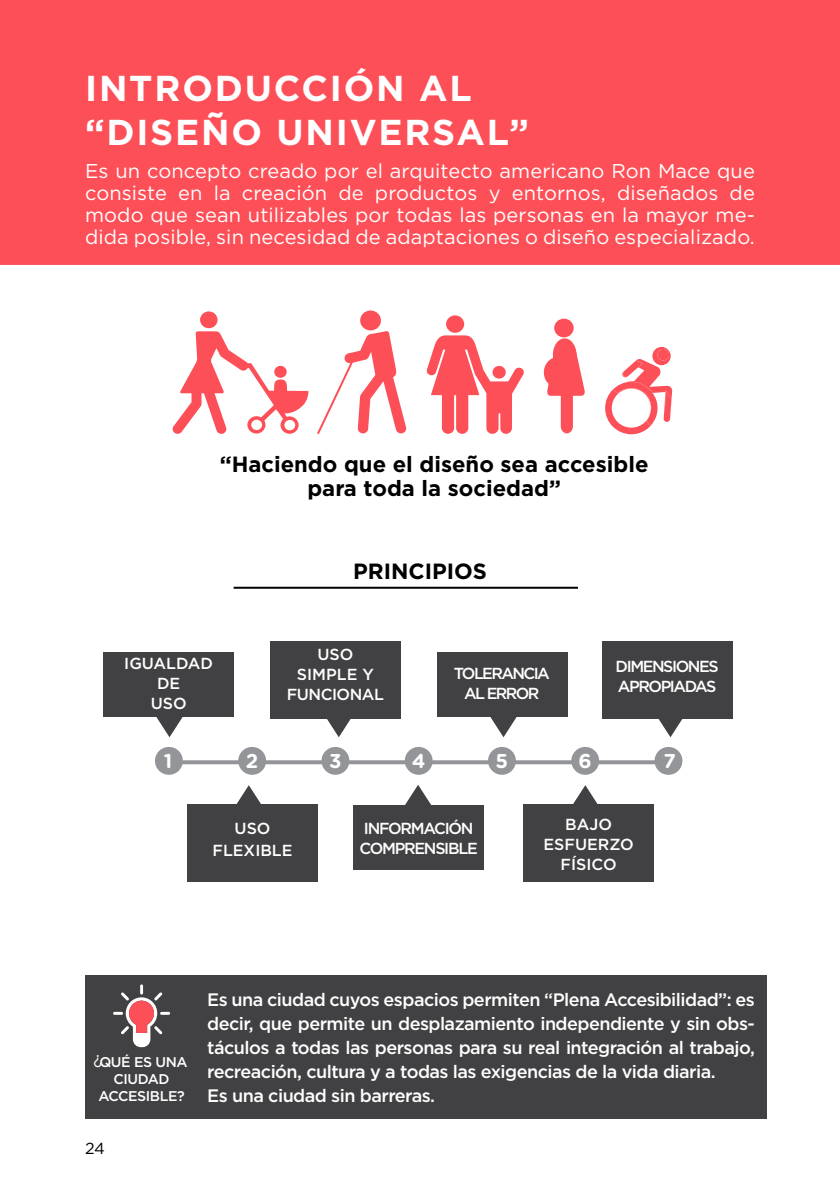
<style>
.page{position:relative;width:840px;height:1191px;background:#fff}
.page>*{position:absolute;margin:0;border:0;box-sizing:border-box;transform-origin:0 0}
.t1{font:700 36px/44px "Gotham";letter-spacing:.05em;color:#fff}
.t2{font:700 22px/24px "Gotham";color:#000;text-align:center}
.t3{font:20px/22px "Gotham";letter-spacing:.005em;color:#fff;text-align:justify}
.t4{font:700 20px "Gotham Rounded";color:#fff}
.t5{font:500 18px/24px "Gotham";letter-spacing:-.03em;color:#fff}
.t6{font:500 16px/20px "Gotham";letter-spacing:-.08em;color:#fff}
.t7{font:500 16px/20px "Gotham";color:#fff;text-align:center}
.t8{font:500 16px/20px "Gotham";letter-spacing:-.03em;color:#fff;text-align:center}
.t9{font:500 16px/20px "Gotham";letter-spacing:-.1em;color:#fff;text-align:center}
.t10{font:16px "Gotham";color:#000}
.t11{font:15.6px "Comfortaa";color:#fff}
.t12{font:500 14px/17.2px "Gotham";letter-spacing:-.03em;color:#fff;text-align:center}
</style>
<div class="page">
<svg style="left:237px;top:785px;width:24px;height:18px"></svg>
<div style="left:187px;top:803px;width:130px;height:78px;background:#414042"></div>
<div style="left:353px;top:805px;width:130px;height:64px;background:#414042"></div>
<svg style="left:405px;top:785px;width:26px;height:20px"></svg>
<svg style="left:574px;top:785px;width:23px;height:18px"></svg>
<div style="left:523px;top:803px;width:130px;height:78px;background:#414042"></div>
<div style="left:104px;top:652px;width:130px;height:65px;background:#414042"></div>
<svg style="left:156px;top:717px;width:27px;height:20px"></svg>
<svg style="left:327px;top:719px;width:24px;height:18px"></svg>
<div style="left:270px;top:641px;width:130px;height:78px;background:#414042"></div>
<div style="left:437px;top:652px;width:130px;height:65px;background:#414042"></div>
<div style="left:85px;top:975px;width:680px;height:144px;background:#414042"></div>
<svg style="left:183px;top:760px;width:471px;height:4px"></svg>
<svg style="left:113px;top:984px;width:57px;height:63px"></svg>
<div style="left:155px;top:747px;width:28px;height:28px;background:#939598;border-radius:50%"></div>
<div style="left:238px;top:747px;width:28px;height:28px;background:#939598;border-radius:50%"></div>
<div style="left:321px;top:747px;width:28px;height:28px;background:#939598;border-radius:50%"></div>
<div style="left:404px;top:747px;width:28px;height:28px;background:#939598;border-radius:50%"></div>
<div style="left:487px;top:747px;width:28px;height:28px;background:#939598;border-radius:50%"></div>
<div style="left:571px;top:747px;width:27px;height:28px;background:#939598;border-radius:50%"></div>
<div style="left:654px;top:747px;width:28px;height:28px;background:#939598;border-radius:50%"></div>
<svg style="left:658px;top:719px;width:25px;height:18px"></svg>
<svg style="left:490px;top:717px;width:27px;height:20px"></svg>
<hr style="left:233px;top:587px;width:344px;height:2px;background:#000">
<div style="left:200px;top:311px;width:17px;height:17px;background:#fd4f57;border-radius:50%"></div>
<svg style="left:172px;top:331px;width:136px;height:103px"></svg>
<div style="left:274px;top:366px;width:12px;height:12px;background:#fd4f57;border-radius:50%"></div>
<div style="left:360px;top:310px;width:21px;height:20px;background:#fd4f57;border-radius:50%"></div>
<svg style="left:317px;top:331px;width:89px;height:103px"></svg>
<div style="left:446px;top:315px;width:18px;height:18px;background:#fd4f57;border-radius:50%"></div>
<svg style="left:426px;top:335px;width:97px;height:99px"></svg>
<div style="left:492px;top:366px;width:13px;height:12px;background:#fd4f57;border-radius:50%"></div>
<div style="left:554px;top:319px;width:19px;height:18px;background:#fd4f57;border-radius:50%"></div>
<svg style="left:543px;top:346px;width:42px;height:87px"></svg>
<div style="left:552px;top:338px;width:24px;height:34px;background:#fd4f57;border-radius:50%"></div>
<div style="left:0;top:0;width:839px;height:265px;background:#fd4f57"></div>
<div style="left:601px;top:641px;width:130px;height:78px;background:#414042"></div>
<svg style="left:605px;top:347px;width:66px;height:87px"></svg>
<h1 class="t1" style="left:85px;top:66px;width:445px">INTRODUCCIÓN AL “DISEÑO UNIVERSAL”</h1>
<p class="t3" style="left:85px;top:159px;width:671px">Es un concepto creado por el arquitecto americano Ron Mace que consiste en la creación de productos y entornos, diseñados de modo que sean utilizables por todas las personas en la mayor me&shy;dida posible, sin necesidad de adaptaciones o diseño especializado.</p>
<p class="t2" style="left:220px;top:452px;width:430px">“Haciendo que el diseño sea accesible para toda la sociedad”</p>
<p class="t7" style="left:124px;top:653px;width:90px">IGUALDAD<br>DE<br>USO</p>
<p class="t2" style="left:353px;top:559px;width:135px">PRINCIPIOS</p>
<p class="t8" style="left:287px;top:644px;width:99px">USO<br>SIMPLE Y<br>FUNCIONAL</p>
<p class="t9" style="left:453px;top:663px;width:97px">TOLERANCIA<br>AL ERROR</p>
<p class="t6" style="left:615px;top:655px;width:104px">DIMENSIONES<br>APROPIADAS</p>
<p class="t4" style="left:164px;top:746px;width:10px">1</p>
<p class="t4" style="left:246px;top:746px;width:14px">2</p>
<p class="t4" style="left:329px;top:746px;width:14px">3</p>
<p class="t4" style="left:411px;top:746px;width:15px">4</p>
<p class="t4" style="left:495px;top:746px;width:14px">5</p>
<p class="t4" style="left:578px;top:746px;width:15px">6</p>
<p class="t4" style="left:663px;top:746px;width:14px">7</p>
<p class="t7" style="left:212px;top:816px;width:82px;line-height:22px">USO<br>FLEXIBLE</p>
<p class="t6" style="left:359px;top:817px;width:119px">INFORMACIÓN<br>COMPRENSIBLE</p>
<p class="t7" style="left:543px;top:814px;width:92px">BAJO<br>ESFUERZO<br>FÍSICO</p>
<p class="t12" style="left:98px;top:1053px;width:90px">QUÉ ES UNA<br>CIUDAD<br>ACCESIBLE?</p>
<p class="t11" style="left:102px;top:1071px;width:10px;rotate:-180deg">?</p>
<p class="t10" style="left:85px;top:1138px;width:21px">24</p>
<p class="t5" style="left:207px;top:987px;width:548px">Es una ciudad cuyos espacios permiten “Plena Accesibilidad”: es decir, que permite un desplazamiento independiente y sin obs&shy;táculos a todas las personas para su real integración al trabajo, recreación, cultura y a todas las exigencias de la vida diaria.<br>Es una ciudad sin barreras.</p>
</div>
